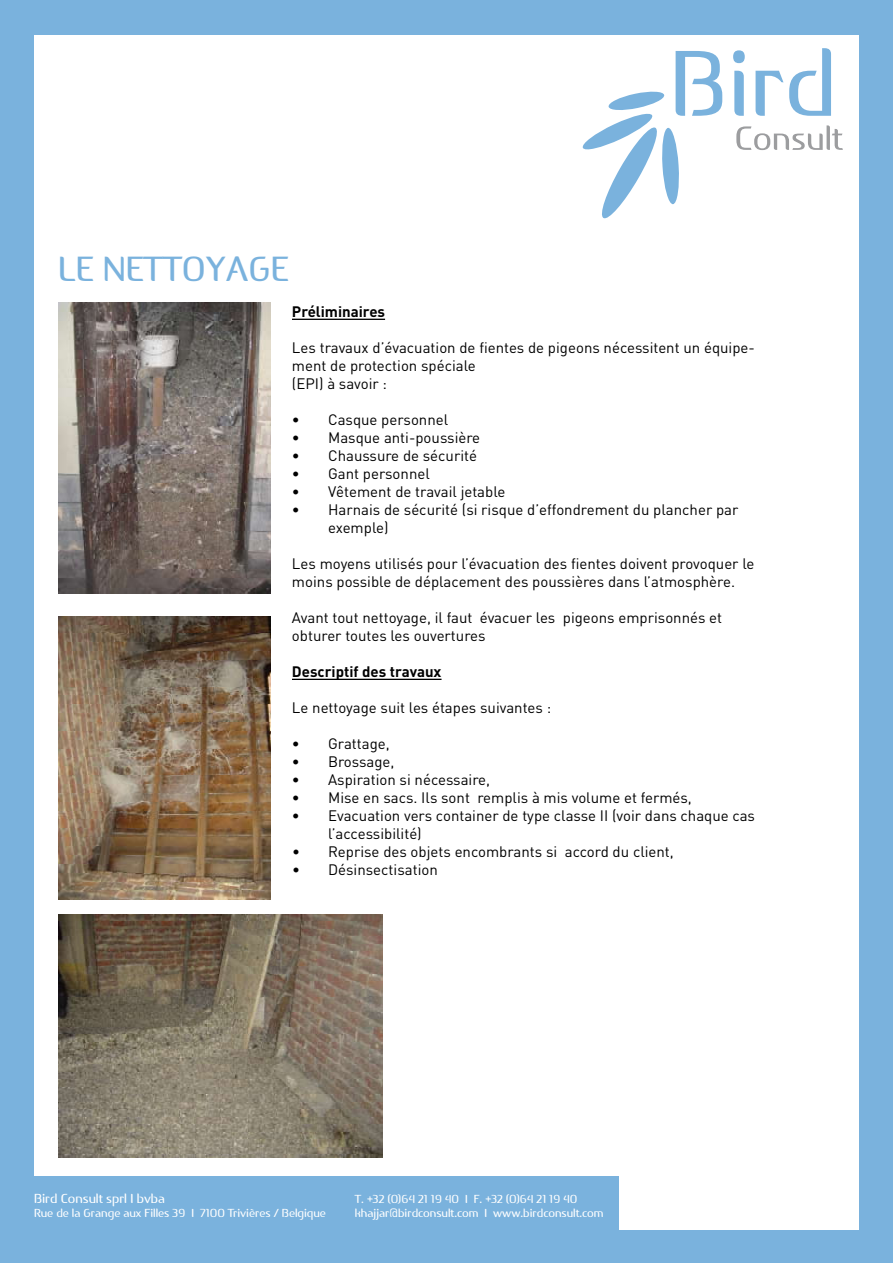
<style>
.page{position:relative;width:893px;height:1263px;background:#7ab2dd}
.page>*{position:absolute;margin:0;border:0;box-sizing:border-box;transform-origin:0 0}
.t1{font:36px "After";color:#7ab2dd}
.t2{font:15px/18px "DIN";color:#000}
.t3{font:700 15px "DIN";color:#000}
.t4{font:13.5px "After";color:#fff}
.t5{font:12px/14.4px "After";color:#fff}
.s1{font-family:"DIN"}
</style>
<div class="page">
<div style="left:34px;top:35px;width:825px;height:1194px;background:#fff"></div>
<svg style="left:733px;top:50px;width:12px;height:66px"></svg>
<svg style="left:756px;top:71px;width:27px;height:45px"></svg>
<svg style="left:789px;top:48px;width:42px;height:68px"></svg>
<svg style="left:582px;top:51px;width:140px;height:168px"></svg>
<svg style="left:736px;top:125px;width:107px;height:25px"></svg>
<div style="left:0;top:1176px;width:618px;height:87px;background:#7ab2dd"></div>
<hr style="left:292px;top:319px;width:93px;height:1px;background:#000">
<hr style="left:292px;top:679px;width:150px;height:1px;background:#000">
<img style="left:58px;top:302px;width:213px;height:292px">
<img style="left:58px;top:616px;width:213px;height:284px">
<img style="left:58px;top:914px;width:324px;height:243px">
<h1 class="t1" style="left:58px;top:251px;width:232px">LE NETTOYAGE</h1>
<p class="t3" style="left:292px;top:302px;width:95px">Préliminaires</p>
<p class="t2" style="left:292px;top:339px;width:464px">Les travaux d’évacuation de fientes de pigeons nécessitent un équipe&shy;ment de protection spéciale<br>(EPI) à savoir :</p>
<p class="t2" style="left:292px;top:411px;width:158px">• Casque personnel</p>
<p class="t2" style="left:292px;top:429px;width:190px">• Masque anti-poussière</p>
<p class="t2" style="left:292px;top:447px;width:187px">• Chaussure de sécurité</p>
<p class="t2" style="left:292px;top:465px;width:139px">• Gant personnel</p>
<p class="t2" style="left:292px;top:483px;width:215px">• Vêtement de travail jetable</p>
<p class="t2" style="left:328px;top:501px;width:412px;text-indent:-36px">• Harnais de sécurité (si risque d’effondrement du plancher par exemple)</p>
<p class="t2" style="left:292px;top:555px;width:464px">Les moyens utilisés pour l’évacuation des fientes doivent provoquer le moins possible de déplacement des poussières dans l’atmosphère.</p>
<p class="t2" style="left:292px;top:609px;width:432px">Avant tout nettoyage, il faut évacuer les pigeons emprisonnés et obturer toutes les ouvertures</p>
<p class="t3" style="left:292px;top:662px;width:151px">Descriptif des travaux</p>
<p class="t2" style="left:292px;top:699px;width:261px">Le nettoyage suit les étapes suivantes :</p>
<p class="t2" style="left:292px;top:735px;width:99px">• Grattage,</p>
<p class="t2" style="left:292px;top:753px;width:104px">• Brossage,</p>
<p class="t2" style="left:292px;top:771px;width:200px">• Aspiration si nécessaire,</p>
<p class="t2" style="left:292px;top:789px;width:401px">• Mise en sacs. Ils sont remplis à mis volume et fermés,</p>
<p class="t2" style="left:328px;top:807px;width:428px;text-indent:-36px">• Evacuation vers container de type classe II (voir dans chaque cas l’accessibilité)</p>
<p class="t2" style="left:292px;top:843px;width:383px">• Reprise des objets encombrants si accord du client,</p>
<p class="t2" style="left:292px;top:861px;width:147px">• Désinsectisation</p>
<p class="t4" style="left:34px;top:1191px;width:133px">Bird Consult sprl I bvba</p>
<p class="t5" style="left:34px;top:1206px;width:293px">Rue de la Grange aux Filles 39 I 7100 Trivières / Belgique</p>
<p class="t5" style="left:355px;top:1192px;width:250px">T. +32 (0)64 21 19 40 I F. +32 (0)64 21 19 40 khajjar<span class="s1">@</span>birdconsult.com I www.birdconsult.com</p>
</div>
